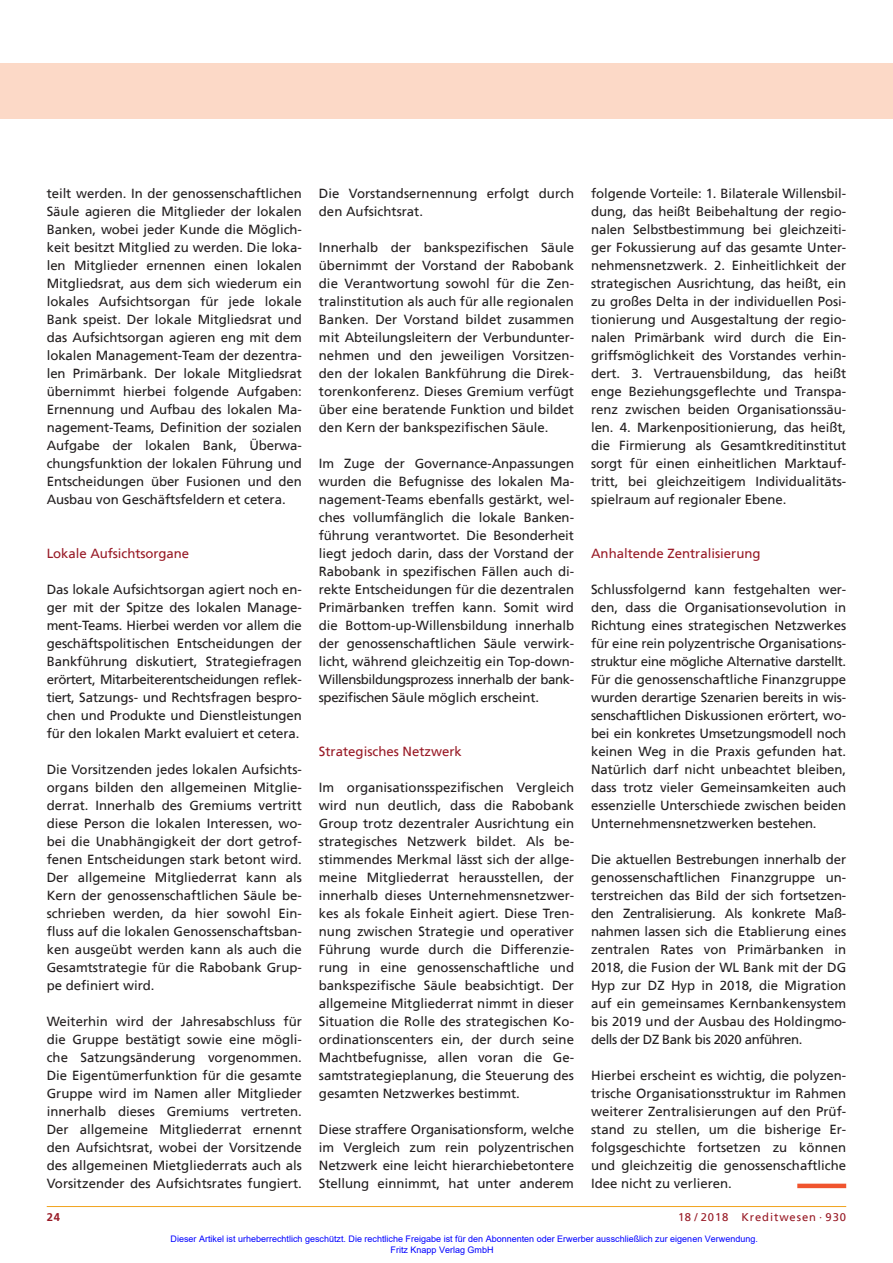
<style>
.page{position:relative;width:893px;height:1263px;background:#fff}
.page>*{position:absolute;margin:0;border:0;box-sizing:border-box;transform-origin:0 0}
.t1{font:13.2px/18px "Frutiger";letter-spacing:-.005em;color:#231f20;text-align:justify}
.t2{font:13.2px "Frutiger";color:#981a26}
.t3{font:11.25px "Frutiger";letter-spacing:.08em;color:#981a26}
.t4{font:700 11.25px "Frutiger";color:#981a26}
.t5{font:9px/10.8px "Arial";color:#00f}
</style>
<div class="page">
<hr style="left:47px;top:1206px;width:799px;height:1px;background:#f1a31e">
<div style="left:0;top:64px;width:893px;height:55px;background:#fcd9c7"></div>
<div style="left:797px;top:1183px;width:49px;height:5px;background:#f0542e"></div>
<p class="t1" style="left:47px;top:185px;width:257px">teilt werden. In der genossenschaftlichen Säule agieren die Mitglieder der lokalen Banken, wobei jeder Kunde die Möglich&shy;keit besitzt Mitglied zu werden. Die loka&shy;len Mitglieder ernennen einen lokalen Mitgliedsrat, aus dem sich wiederum ein lokales Aufsichtsorgan für jede lokale Bank speist. Der lokale Mitgliedsrat und das Aufsichtsorgan agieren eng mit dem lokalen Management-Team der dezentra&shy;len Primärbank. Der lokale Mitgliedsrat übernimmt hierbei folgende Aufgaben:<br>Ernennung und Aufbau des lokalen Ma&shy;nagement-Teams, Definition der sozialen Aufgabe der lokalen Bank, Überwa&shy;chungsfunktion der lokalen Führung und Entscheidungen über Fusionen und den Ausbau von Geschäftsfeldern et cetera.</p>
<p class="t2" style="left:47px;top:547px;width:144px">Lokale Aufsichtsorgane</p>
<p class="t1" style="left:47px;top:581px;width:257px">Das lokale Aufsichtsorgan agiert noch en&shy;ger mit der Spitze des lokalen Manage&shy;ment-Teams. Hierbei werden vor allem die geschäftspolitischen Entscheidungen der Bankführung diskutiert, Strategiefragen erörtert, Mitarbeiterentscheidungen reflek&shy;tiert, Satzungs- und Rechtsfragen bespro&shy;chen und Produkte und Dienstleistungen für den lokalen Markt evaluiert et cetera.</p>
<p class="t1" style="left:47px;top:761px;width:257px">Die Vorsitzenden jedes lokalen Aufsichts&shy;organs bilden den allgemeinen Mitglie&shy;derrat. Innerhalb des Gremiums vertritt diese Person die lokalen Interessen, wo&shy;bei die Unabhängigkeit der dort getrof&shy;fenen Entscheidungen stark betont wird.<br>Der allgemeine Mitgliederrat kann als Kern der genossenschaftlichen Säule be&shy;schrieben werden, da hier sowohl Ein&shy;fluss auf die lokalen Genossenschaftsban&shy;ken ausgeübt werden kann als auch die Gesamtstrategie für die Rabobank Grup&shy;pe definiert wird.</p>
<p class="t1" style="left:47px;top:1013px;width:257px">Weiterhin wird der Jahresabschluss für die Gruppe bestätigt sowie eine mögli&shy;che Satzungsänderung vorgenommen.<br>Die Eigentümerfunktion für die gesamte Gruppe wird im Namen aller Mitglieder innerhalb dieses Gremiums vertreten.<br>Der allgemeine Mitgliederrat ernennt den Aufsichtsrat, wobei der Vorsitzende des allgemeinen Mietgliederrats auch als Vorsitzender des Aufsichtsrates fungiert.</p>
<p class="t1" style="left:319px;top:185px;width:257px">Die Vorstandsernennung erfolgt durch den Aufsichtsrat.</p>
<p class="t1" style="left:319px;top:239px;width:257px">Innerhalb der bankspezifischen Säule übernimmt der Vorstand der Rabobank die Verantwortung sowohl für die Zen&shy;tralinstitution als auch für alle regionalen Banken. Der Vorstand bildet zusammen mit Abteilungsleitern der Verbundunter&shy;nehmen und den jeweiligen Vorsitzen&shy;den der lokalen Bankführung die Direk&shy;torenkonferenz. Dieses Gremium verfügt über eine beratende Funktion und bildet den Kern der bankspezifischen Säule.</p>
<p class="t1" style="left:319px;top:455px;width:257px">Im Zuge der Governance-Anpassungen wurden die Befugnisse des lokalen Ma&shy;nagement-Teams ebenfalls gestärkt, wel&shy;ches vollumfänglich die lokale Banken&shy;führung verantwortet. Die Besonderheit liegt jedoch darin, dass der Vorstand der Rabobank in spezifischen Fällen auch di&shy;rekte Entscheidungen für die dezentralen Primärbanken treffen kann. Somit wird die Bottom-up-Willensbildung innerhalb der genossenschaftlichen Säule verwirk&shy;licht, während gleichzeitig ein Top-down-Willensbildungsprozess innerhalb der bank&shy;spezifischen Säule möglich erscheint.</p>
<p class="t2" style="left:319px;top:745px;width:145px">Strategisches Netzwerk</p>
<p class="t1" style="left:319px;top:779px;width:257px">Im organisationsspezifischen Vergleich wird nun deutlich, dass die Rabobank Group trotz dezentraler Ausrichtung ein strategisches Netzwerk bildet. Als be&shy;stimmendes Merkmal lässt sich der allge&shy;meine Mitgliederrat herausstellen, der innerhalb dieses Unternehmensnetzwer&shy;kes als fokale Einheit agiert. Diese Tren&shy;nung zwischen Strategie und operativer Führung wurde durch die Differenzie&shy;rung in eine genossenschaftliche und bankspezifische Säule beabsichtigt. Der allgemeine Mitgliederrat nimmt in dieser Situation die Rolle des strategischen Ko&shy;ordinationscenters ein, der durch seine Machtbefugnisse, allen voran die Ge&shy;samtstrategieplanung, die Steuerung des gesamten Netzwerkes bestimmt.</p>
<p class="t1" style="left:319px;top:1121px;width:257px">Diese straffere Organisationsform, welche im Vergleich zum rein polyzentrischen Netzwerk eine leicht hierarchiebetontere Stellung einnimmt, hat unter anderem</p>
<p class="t1" style="left:591px;top:185px;width:257px">folgende Vorteile: 1. Bilaterale Willensbil&shy;dung, das heißt Beibehaltung der regio&shy;nalen Selbstbestimmung bei gleichzeiti&shy;ger Fokussierung auf das gesamte Unter&shy;nehmensnetzwerk. 2. Einheitlichkeit der strategischen Ausrichtung, das heißt, ein zu großes Delta in der individuellen Posi&shy;tionierung und Ausgestaltung der regio&shy;nalen Primärbank wird durch die Ein&shy;griffsmöglichkeit des Vorstandes verhin&shy;dert. 3. Vertrauensbildung, das heißt enge Beziehungsgeflechte und Transpa&shy;renz zwischen beiden Organisationssäu&shy;len. 4. Markenpositionierung, das heißt, die Firmierung als Gesamtkreditinstitut sorgt für einen einheitlichen Marktauf&shy;tritt, bei gleichzeitigem Individualitäts&shy;spielraum auf regionaler Ebene.</p>
<p class="t2" style="left:591px;top:547px;width:171px">Anhaltende Zentralisierung</p>
<p class="t1" style="left:591px;top:581px;width:257px">Schlussfolgernd kann festgehalten wer&shy;den, dass die Organisationsevolution in Richtung eines strategischen Netzwerkes für eine rein polyzentrische Organisations&shy;struktur eine mögliche Alternative darstellt.<br>Für die genossenschaftliche Finanzgruppe wurden derartige Szenarien bereits in wis&shy;senschaftlichen Diskussionen erörtert, wo&shy;bei ein konkretes Umsetzungsmodell noch keinen Weg in die Praxis gefunden hat.<br>Natürlich darf nicht unbeachtet bleiben, dass trotz vieler Gemeinsamkeiten auch essenzielle Unterschiede zwischen beiden Unternehmensnetzwerken bestehen.</p>
<p class="t1" style="left:591px;top:851px;width:257px">Die aktuellen Bestrebungen innerhalb der genossenschaftlichen Finanzgruppe un&shy;terstreichen das Bild der sich fortsetzen&shy;den Zentralisierung. Als konkrete Maß&shy;nahmen lassen sich die Etablierung eines zentralen Rates von Primärbanken in 2018, die Fusion der WL Bank mit der DG Hyp zur DZ Hyp in 2018, die Migration auf ein gemeinsames Kernbankensystem bis 2019 und der Ausbau des Holdingmo&shy;dells der DZ Bank bis 2020 anführen.</p>
<p class="t1" style="left:591px;top:1067px;width:257px">Hierbei erscheint es wichtig, die polyzen&shy;trische Organisationsstruktur im Rahmen weiterer Zentralisierungen auf den Prüf&shy;stand zu stellen, um die bisherige Er&shy;folgsgeschichte fortsetzen zu können und gleichzeitig die genossenschaftliche Idee nicht zu verlieren.</p>
<p class="t4" style="left:47px;top:1211px;width:15px">24</p>
<p class="t3" style="left:678px;top:1211px;width:170px">18 / 2018 Kreditwesen · 930</p>
<p class="t5" style="left:391px;top:1233px;width:369px;text-indent:-220px">Dieser Artikel ist urheberrechtlich geschützt. Die rechtliche Freigabe ist für den Abonnenten oder Erwerber ausschließlich zur eigenen Verwendung.<br>Fritz Knapp Verlag GmbH</p>
</div>
